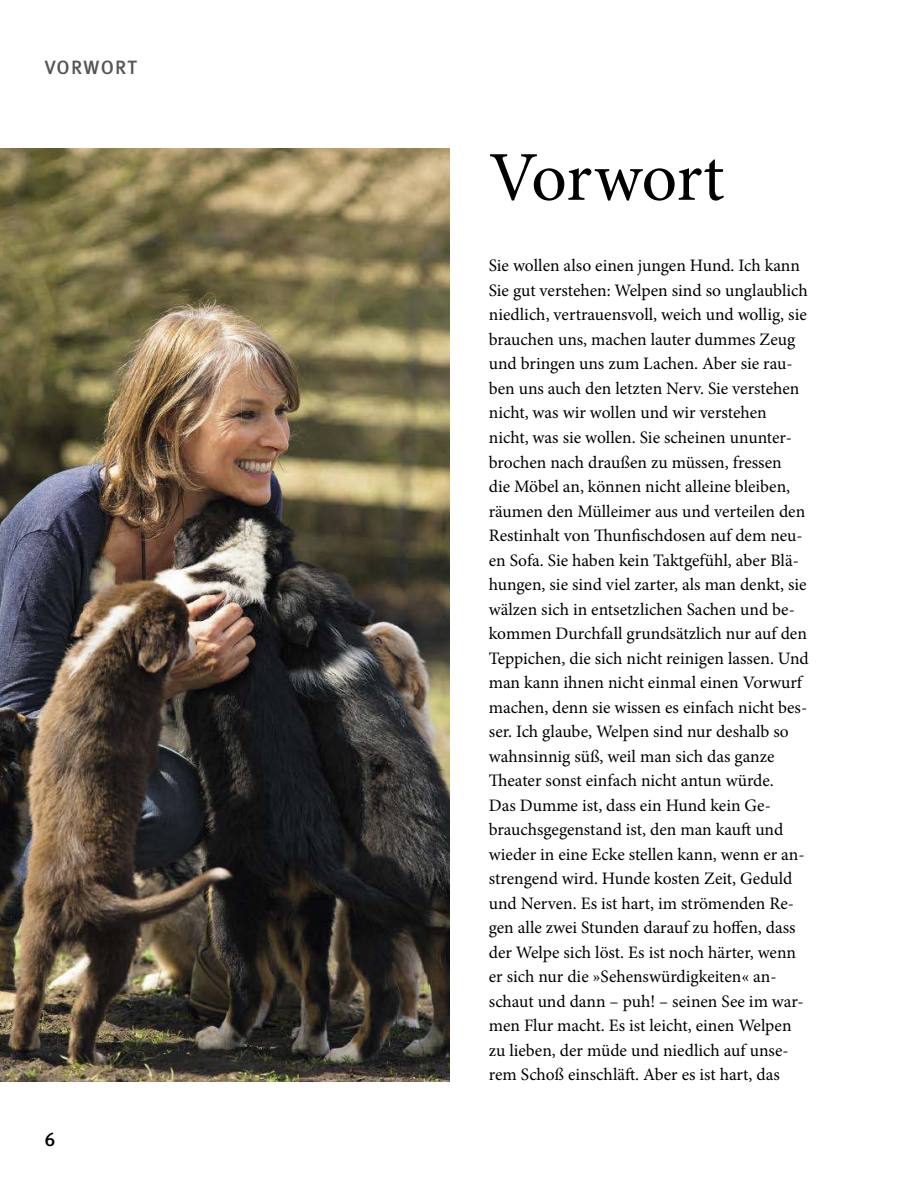
<style>
.page{position:relative;width:918px;height:1201px;background:#fff}
.page>*{position:absolute;margin:0;border:0;box-sizing:border-box;transform-origin:0 0}
.t1{font:70px "Minion Pro";letter-spacing:-.01em;color:#000}
.t2{font:500 19.25px "Meta OT";letter-spacing:.06em;color:#555}
.t3{font:500 19.25px "Meta OT";color:#000}
.t4{font:17.5px/24.5px "Minion Pro";color:#000}
</style>
<div class="page">
<img style="left:0;top:149px;width:449px;height:932px">
<p class="t2" style="left:45px;top:56px;width:94px">VORWORT</p>
<p class="t3" style="left:45px;top:1128px;width:13px">6</p>
<h1 class="t1" style="left:489px;top:150px;width:237px">Vorwort</h1>
<p class="t4" style="left:489px;top:255px;width:321px">Sie wollen also einen jungen Hund. Ich kann Sie gut verstehen: Welpen sind so unglaublich niedlich, vertrauensvoll, weich und wollig, sie brauchen uns, machen lauter dummes Zeug und bringen uns zum Lachen. Aber sie rau&shy;ben uns auch den letzten Nerv. Sie verstehen nicht, was wir wollen und wir verstehen nicht, was sie wollen. Sie scheinen ununter&shy;brochen nach draußen zu müssen, fressen<br>die Möbel an, können nicht alleine bleiben, räumen den Mülleimer aus und verteilen den Restinhalt von hunischdosen auf dem neu&shy;en Sofa. Sie haben kein Taktgefühl, aber Blä&shy;hungen, sie sind viel zarter, als man denkt, sie wälzen sich in entsetzlichen Sachen und be&shy;kommen Durchfall grundsätzlich nur auf den Teppichen, die sich nicht reinigen lassen. Und man kann ihnen nicht einmal einen Vorwurf machen, denn sie wissen es einfach nicht bes&shy;ser. Ich glaube, Welpen sind nur deshalb so wahnsinnig süß, weil man sich das ganze heater sonst einfach nicht antun würde.<br>Das Dumme ist, dass ein Hund kein Ge&shy;brauchsgegenstand ist, den man kaut und wieder in eine Ecke stellen kann, wenn er an&shy;strengend wird. Hunde kosten Zeit, Geduld und Nerven. Es ist hart, im strömenden Re&shy;gen alle zwei Stunden darauf zu hofen, dass der Welpe sich löst. Es ist noch härter, wenn er sich nur die »Sehenswürdigkeiten« an&shy;schaut und dann – puh! – seinen See im war&shy;men Flur macht. Es ist leicht, einen Welpen zu lieben, der müde und niedlich auf unse&shy;rem Schoß einschlät. Aber es ist hart, das</p>
</div>
